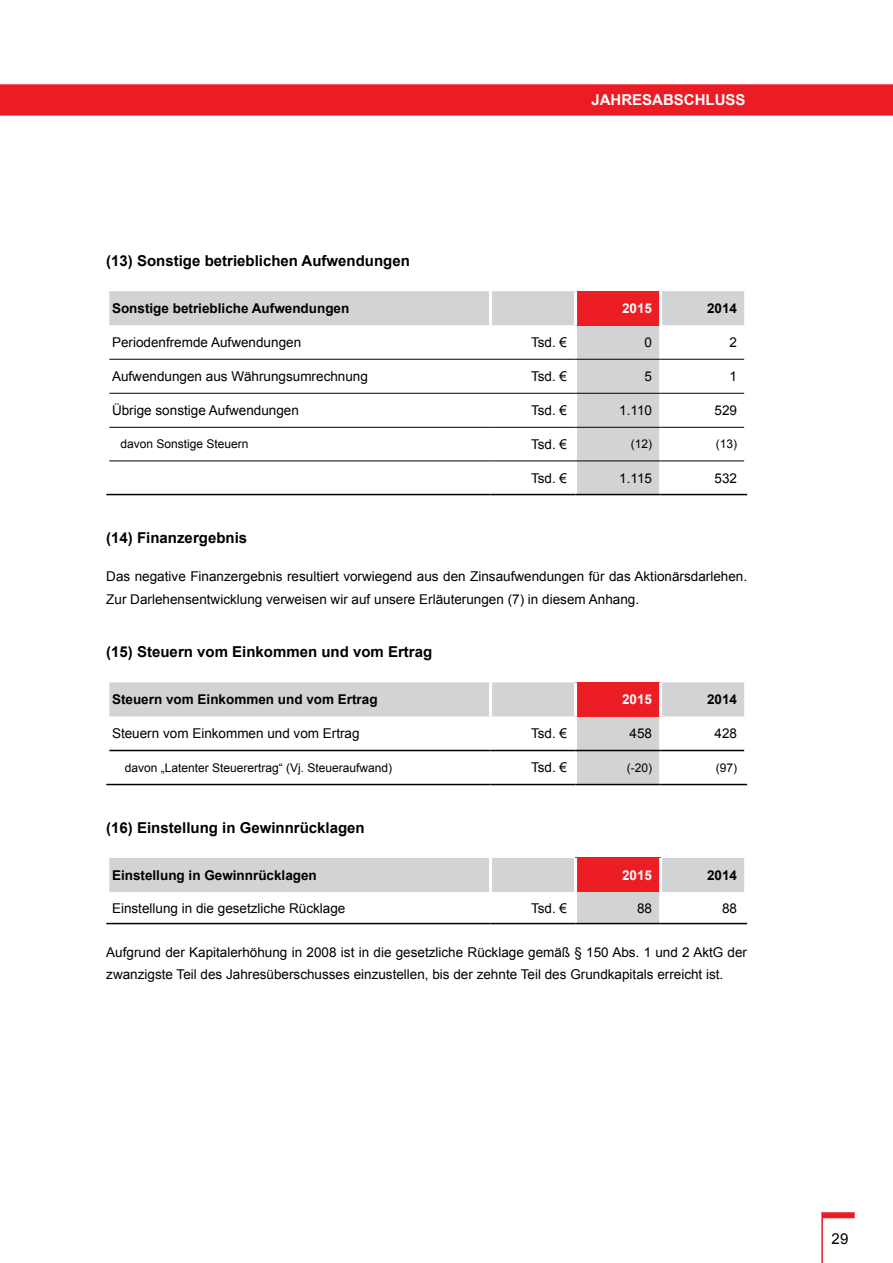
<style>
.page{position:relative;width:893px;height:1263px;background:#fff}
.page>*{position:absolute;margin:0;border:0;box-sizing:border-box;transform-origin:0 0}
.t1{font:700 15px "Arial";color:#000}
.t2{font:700 15px "Arial";color:#fff}
.t3{font:15px "Arial";color:#000}
.t4{font:13.5px/22.5px "Arial";color:#000}
.t5{font:700 13.5px "Arial";color:#000}
.t6{font:700 13.5px "Arial";color:#fff}
.t7{font:12px "Arial";color:#000}
</style>
<div class="page">
<svg style="left:109px;top:291px;width:635px;height:203px"></svg>
<div style="left:576px;top:291px;width:85px;height:34px;background:#ed1d24"></div>
<hr style="left:489px;top:291px;width:3px;height:34px;background:#fff">
<hr style="left:574px;top:291px;width:3px;height:34px;background:#fff">
<hr style="left:659px;top:291px;width:3px;height:34px;background:#fff">
<hr style="left:574px;top:325px;width:3px;height:34px;background:#fff">
<hr style="left:659px;top:325px;width:3px;height:34px;background:#fff">
<hr style="left:574px;top:360px;width:3px;height:33px;background:#fff">
<hr style="left:659px;top:360px;width:3px;height:33px;background:#fff">
<hr style="left:574px;top:394px;width:3px;height:33px;background:#fff">
<hr style="left:659px;top:394px;width:3px;height:33px;background:#fff">
<hr style="left:574px;top:428px;width:3px;height:32px;background:#fff">
<hr style="left:659px;top:428px;width:3px;height:32px;background:#fff">
<hr style="left:574px;top:461px;width:3px;height:33px;background:#fff">
<hr style="left:659px;top:461px;width:3px;height:33px;background:#fff">
<hr style="left:109px;top:359px;width:381px;height:1px;background:#000">
<hr style="left:490px;top:359px;width:86px;height:1px;background:#000">
<hr style="left:576px;top:359px;width:85px;height:1px;background:#000">
<hr style="left:661px;top:359px;width:83px;height:1px;background:#000">
<hr style="left:109px;top:393px;width:381px;height:1px;background:#000">
<hr style="left:490px;top:393px;width:86px;height:1px;background:#000">
<hr style="left:576px;top:393px;width:85px;height:1px;background:#000">
<hr style="left:661px;top:393px;width:83px;height:1px;background:#000">
<hr style="left:109px;top:427px;width:381px;height:1px;background:#000">
<hr style="left:490px;top:427px;width:86px;height:1px;background:#000">
<hr style="left:576px;top:427px;width:85px;height:1px;background:#000">
<hr style="left:661px;top:427px;width:83px;height:1px;background:#000">
<hr style="left:109px;top:460px;width:381px;height:1px;background:#000">
<hr style="left:490px;top:460px;width:86px;height:1px;background:#000">
<hr style="left:576px;top:460px;width:85px;height:1px;background:#000">
<hr style="left:661px;top:460px;width:83px;height:1px;background:#000">
<hr style="left:106px;top:494px;width:384px;height:1px;background:#000">
<hr style="left:490px;top:494px;width:86px;height:1px;background:#000">
<hr style="left:576px;top:494px;width:85px;height:1px;background:#000">
<hr style="left:661px;top:494px;width:86px;height:1px;background:#000">
<svg style="left:109px;top:682px;width:635px;height:102px"></svg>
<div style="left:576px;top:682px;width:85px;height:34px;background:#ed1d24"></div>
<hr style="left:489px;top:682px;width:3px;height:34px;background:#fff">
<hr style="left:574px;top:682px;width:3px;height:34px;background:#fff">
<hr style="left:659px;top:682px;width:3px;height:34px;background:#fff">
<hr style="left:489px;top:716px;width:3px;height:34px;background:#fff">
<hr style="left:489px;top:751px;width:3px;height:33px;background:#fff">
<hr style="left:574px;top:716px;width:3px;height:34px;background:#fff">
<hr style="left:574px;top:751px;width:3px;height:33px;background:#fff">
<hr style="left:659px;top:716px;width:3px;height:34px;background:#fff">
<hr style="left:659px;top:751px;width:3px;height:33px;background:#fff">
<hr style="left:106px;top:784px;width:384px;height:1px;background:#000">
<hr style="left:490px;top:784px;width:86px;height:1px;background:#000">
<hr style="left:576px;top:784px;width:85px;height:1px;background:#000">
<hr style="left:661px;top:784px;width:86px;height:1px;background:#000">
<hr style="left:109px;top:750px;width:381px;height:1px;background:#000">
<hr style="left:490px;top:750px;width:86px;height:1px;background:#000">
<hr style="left:576px;top:750px;width:85px;height:1px;background:#000">
<hr style="left:661px;top:750px;width:83px;height:1px;background:#000">
<svg style="left:109px;top:858px;width:635px;height:65px"></svg>
<div style="left:576px;top:858px;width:85px;height:34px;background:#ed1d24"></div>
<hr style="left:489px;top:858px;width:3px;height:34px;background:#fff">
<hr style="left:574px;top:858px;width:3px;height:34px;background:#fff">
<hr style="left:659px;top:858px;width:3px;height:34px;background:#fff">
<hr style="left:489px;top:892px;width:3px;height:31px;background:#fff">
<hr style="left:574px;top:892px;width:3px;height:31px;background:#fff">
<hr style="left:659px;top:892px;width:3px;height:31px;background:#fff">
<hr style="left:106px;top:923px;width:384px;height:1px;background:#000">
<hr style="left:490px;top:923px;width:86px;height:1px;background:#000">
<hr style="left:576px;top:923px;width:85px;height:1px;background:#000">
<hr style="left:661px;top:923px;width:86px;height:1px;background:#000">
<div style="left:822px;top:1212px;width:33px;height:6px;background:#ed1c24"></div>
<hr style="left:821px;top:1212px;width:2px;height:51px;background:#ed1c24">
<div style="left:0;top:84px;width:893px;height:32px;background:#ed1c24"></div>
<p class="t2" style="left:591px;top:90px;width:62px">jahresabs</p>
<p class="t2" style="left:684px;top:90px;width:53px">chluss</p>
<p class="t1" style="left:106px;top:251px;width:305px">(13) Sonstige betrieblichen Aufwendungen</p>
<p class="t5" style="left:112px;top:299px;width:239px">Sonstige betriebliche Aufwendungen</p>
<p class="t6" style="left:622px;top:299px;width:32px">2015</p>
<p class="t5" style="left:707px;top:299px;width:32px">2014</p>
<p class="t4" style="left:112px;top:331px;width:191px">Periodenfremde Aufwendungen</p>
<p class="t4" style="left:531px;top:331px;width:38px">Tsd. €</p>
<p class="t4" style="left:645px;top:331px;width:9px">0</p>
<p class="t4" style="left:730px;top:331px;width:9px">2</p>
<p class="t4" style="left:112px;top:365px;width:257px">Aufwendungen aus Währungsumrechnung</p>
<p class="t4" style="left:531px;top:365px;width:38px">Tsd. €</p>
<p class="t4" style="left:645px;top:365px;width:9px">5</p>
<p class="t4" style="left:730px;top:365px;width:9px">1</p>
<p class="t4" style="left:112px;top:399px;width:188px">Übrige sonstige Aufwendungen</p>
<p class="t4" style="left:531px;top:399px;width:38px">Tsd. €</p>
<p class="t4" style="left:619px;top:399px;width:34px">1.110</p>
<p class="t4" style="left:715px;top:399px;width:24px">529</p>
<p class="t7" style="left:121px;top:436px;width:130px">davon Sonstige Steuern</p>
<p class="t4" style="left:531px;top:433px;width:38px">Tsd. €</p>
<p class="t7" style="left:631px;top:436px;width:23px">(12)</p>
<p class="t7" style="left:716px;top:436px;width:23px">(13)</p>
<p class="t4" style="left:531px;top:467px;width:38px">Tsd. €</p>
<p class="t4" style="left:619px;top:467px;width:34px">1.115</p>
<p class="t4" style="left:715px;top:467px;width:24px">532</p>
<p class="t1" style="left:106px;top:527px;width:142px">(14) Finanzergebnis</p>
<p class="t4" style="left:106px;top:565px;width:642px">Das negative Finanzergebnis resultiert vorwiegend aus den Zinsaufwendungen für das Aktionärsdarlehen.<br>Zur Darlehensentwicklung verweisen wir auf unsere Erläuterungen (7) in diesem Anhang.</p>
<p class="t1" style="left:106px;top:642px;width:327px">(15) Steuern vom Einkommen und vom Ertrag</p>
<p class="t5" style="left:112px;top:691px;width:267px">Steuern vom Einkommen und vom Ertrag</p>
<p class="t6" style="left:622px;top:691px;width:32px">2015</p>
<p class="t5" style="left:707px;top:691px;width:32px">2014</p>
<p class="t4" style="left:112px;top:722px;width:249px">Steuern vom Einkommen und vom Ertrag</p>
<p class="t4" style="left:531px;top:722px;width:38px">Tsd. €</p>
<p class="t4" style="left:630px;top:722px;width:24px">458</p>
<p class="t4" style="left:715px;top:722px;width:24px">428</p>
<p class="t7" style="left:125px;top:760px;width:269px">davon „Latenter Steuerertrag“ (Vj. Steueraufwand)</p>
<p class="t4" style="left:531px;top:757px;width:38px">Tsd. €</p>
<p class="t7" style="left:627px;top:760px;width:27px">(-20)</p>
<p class="t7" style="left:716px;top:760px;width:23px">(97)</p>
<p class="t1" style="left:106px;top:817px;width:260px">(16) Einstellung in Gewinnrücklagen</p>
<p class="t5" style="left:112px;top:866px;width:206px">Einstellung in Gewinnrücklagen</p>
<p class="t6" style="left:622px;top:866px;width:32px">2015</p>
<p class="t5" style="left:707px;top:866px;width:32px">2014</p>
<p class="t4" style="left:112px;top:897px;width:235px">Einstellung in die gesetzliche Rücklage</p>
<p class="t4" style="left:531px;top:897px;width:38px">Tsd. €</p>
<p class="t4" style="left:637px;top:897px;width:17px">88</p>
<p class="t4" style="left:722px;top:897px;width:17px">88</p>
<p class="t4" style="left:106px;top:941px;width:642px">Aufgrund der Kapitalerhöhung in 2008 ist in die gesetzliche Rücklage gemäß § 150 Abs. 1 und 2 AktG der zwanzigste Teil des Jahresüberschusses einzustellen, bis der zehnte Teil des Grundkapitals erreicht ist.</p>
<p class="t3" style="left:832px;top:1229px;width:18px">29</p>
</div>
